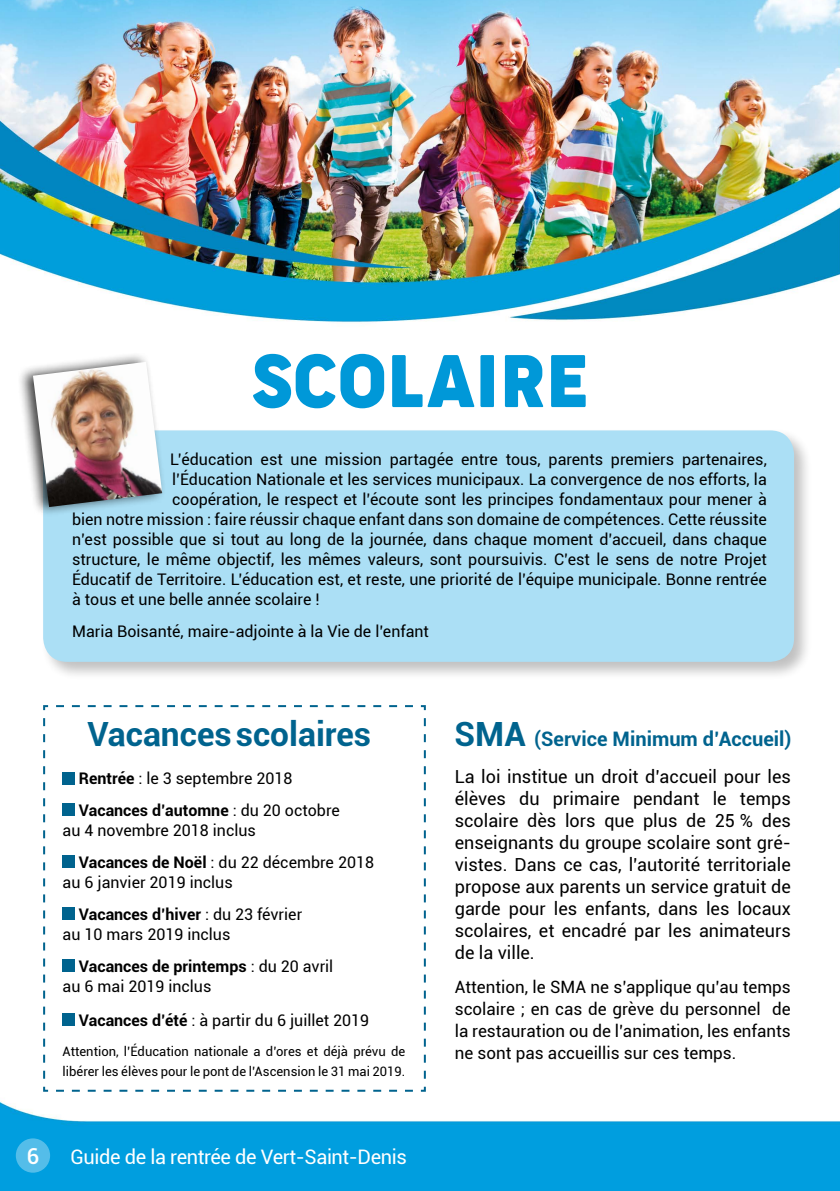
<style>
.page{position:relative;width:840px;height:1191px;background:#fff}
.page>*{position:absolute;margin:0;border:0;box-sizing:border-box;transform-origin:0 0}
.t1{font:70px "Cocogoose Narrow Trial";color:#0098d8}
.t2{font:700 33.4px "Roboto";color:#00638e}
.t3{font:500 22px "Roboto";color:#fff}
.t4{font:20px "Roboto";letter-spacing:-.02em;color:#fff}
.t5{font:700 20px "Roboto";color:#00638e}
.t6{font:18px/22px "Roboto";color:#000;text-align:justify}
.t7{font:17px/22px "Roboto";color:#000;text-align:justify}
.t8{font:16px/31.8px "Roboto";color:#000}
.t9{font:13px/20px "Roboto";color:#000}
.s1{font-weight:700}
.s2{font-size:33.4px}
.s3{color:#fff}
</style>
<div class="page">
<img style="left:0;top:0;width:839px;height:1191px">
<div style="left:40px;top:427px;width:772px;height:254px;background:#000;opacity:.75"></div>
<div style="left:43px;top:430px;width:750px;height:232px;background:#abdff5;border-radius:24px"></div>
<svg style="left:42px;top:704px;width:384px;height:388px"></svg>
<div style="left:63px;top:771px;width:12px;height:13px;background:#00638e"></div>
<div style="left:63px;top:803px;width:12px;height:13px;background:#00638e"></div>
<div style="left:63px;top:855px;width:12px;height:13px;background:#00638e"></div>
<div style="left:63px;top:907px;width:12px;height:13px;background:#00638e"></div>
<div style="left:63px;top:959px;width:12px;height:12px;background:#00638e"></div>
<div style="left:63px;top:1013px;width:12px;height:12px;background:#00638e"></div>
<div style="left:17px;top:351px;width:150px;height:166px;background:#000;opacity:.75"></div>
<img style="left:33px;top:362px;width:129px;height:145px">
<div style="left:16px;top:1138px;width:34px;height:34px;background:#54bde9;border-radius:50%"></div>
<h1 class="t1" style="left:251px;top:334px;width:339px">SCOLAIRE</h1>
<p class="t8" style="left:170px;top:443px;width:597px">L’éducation est une mission partagée entre tous, parents premiers partenaires,</p>
<p class="t8" style="left:172px;top:463px;width:595px">l’Éducation Nationale et les services municipaux. La convergence de nos efforts, la</p>
<p class="t8" style="left:172px;top:483px;width:596px">coopération, le respect et l’écoute sont les principes fondamentaux pour mener à</p>
<p class="t8" style="left:72px;top:503px;width:696px">bien notre mission : faire réussir chaque enfant dans son domaine de compétences. Cette réussite</p>
<p class="t8" style="left:72px;top:523px;width:695px">n’est possible que si tout au long de la journée, dans chaque moment d’accueil, dans chaque</p>
<p class="t8" style="left:72px;top:543px;width:696px">structure, le même objectif, les mêmes valeurs, sont poursuivis. C’est le sens de notre Projet</p>
<p class="t8" style="left:72px;top:563px;width:695px">Éducatif de Territoire. L’éducation est, et reste, une priorité de l’équipe municipale. Bonne rentrée</p>
<p class="t8" style="left:72px;top:583px;width:249px">à tous et une belle année scolaire !</p>
<p class="t8" style="left:72px;top:615px;width:358px">Maria Boisanté, maire-adjointe à la Vie de l’enfant</p>
<h2 class="t2" style="left:87px;top:710px;width:285px">Vacances scolaires</h2>
<p class="t8" style="left:79px;top:762px;width:262px"><span class="s1">Rentrée</span> : le 3 septembre 2018<br><span class="s1">Vacances d’automne</span> : du 20 octobre</p>
<p class="t8" style="left:79px;top:814px;width:296px;text-indent:-16px">au 4 novembre 2018 inclus<br><span class="s1">Vacances de Noël</span> : du 22 décembre 2018</p>
<p class="t8" style="left:79px;top:866px;width:225px;text-indent:-16px">au 6 janvier 2019 inclus<br><span class="s1">Vacances d’hiver</span> : du 23 février</p>
<p class="t8" style="left:79px;top:917px;width:256px;text-indent:-16px">au 10 mars 2019 inclus<br><span class="s1">Vacances de printemps</span> : du 20 avril</p>
<p class="t8" style="left:79px;top:968px;width:292px;line-height:33.8px;text-indent:-16px">au 6 mai 2019 inclus<br><span class="s1">Vacances d’été</span> : à partir du 6 juillet 2019</p>
<p class="t9" style="left:63px;top:1040px;width:344px">Attention, l’éducation nationale a d’ores et déjà prévu de libérer les élèves pour le pont de l’Ascension le 31 mai 2019.</p>
<h3 class="t3" style="left:27px;top:1140px;width:14px">6</h3>
<p class="t4" style="left:70px;top:1143px;width:338px">Guide de la rentrée de Vert-Saint-Denis</p>
<p class="t5" style="left:454px;top:724px;width:338px"><span class="s2">SMA</span> (Service Minimum d’Accueil)</p>
<p class="t6" style="left:454px;top:765px;width:337px">La loi institue un droit d’accueil pour les élèves du primaire pendant le temps scolaire dès lors que plus de 25<span class="s3">.</span>% des enseignants du groupe scolaire sont gré&shy;vistes. Dans ce cas, l’autorité territoriale propose aux parents un service gratuit de garde pour les enfants, dans les locaux scolaires, et encadré par les animateurs de la ville.</p>
<p class="t7" style="left:454px;top:975px;width:337px">Attention, le SMA ne s’applique qu’au temps scolaire ; en cas de grève du personnel de la restauration ou de l’animation, les enfants ne sont pas accueillis sur ces temps.</p>
</div>
